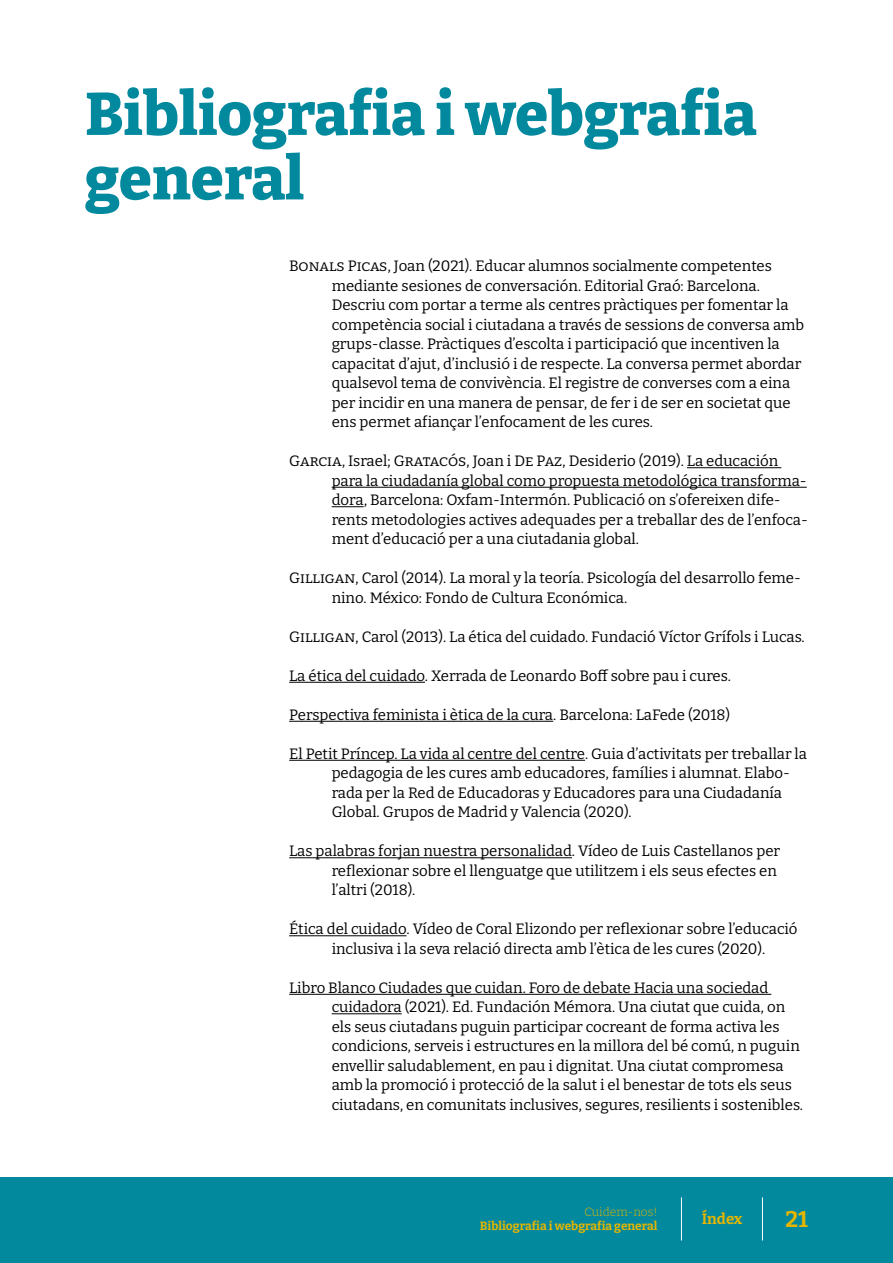
<style>
.page{position:relative;width:893px;height:1263px;background:#fff}
.page>*{position:absolute;margin:0;border:0;box-sizing:border-box;transform-origin:0 0}
.t1{font:800 60px/64.5px "Bitter";color:#02899e}
.t2{font:700 22.5px "Bitter";color:#e5b500}
.t3{font:15px/19.5px "Bitter";color:#000}
.t4{font:700 15px "Bitter";color:#e5b500}
.t5{font:700 12px "Bitter";color:#e5b500}
.t6{font:300 12px "Bitter";color:#e5b500}
</style>
<div class="page">
<hr style="left:687px;top:467px;width:94px;height:1px;background:#000">
<hr style="left:332px;top:487px;width:475px;height:1px;background:#000">
<hr style="left:332px;top:506px;width:32px;height:1px;background:#000">
<hr style="left:289px;top:682px;width:136px;height:1px;background:#000">
<hr style="left:289px;top:721px;width:264px;height:1px;background:#000">
<hr style="left:289px;top:760px;width:296px;height:1px;background:#000">
<hr style="left:289px;top:857px;width:283px;height:1px;background:#000">
<hr style="left:289px;top:935px;width:118px;height:1px;background:#000">
<hr style="left:289px;top:994px;width:482px;height:1px;background:#000">
<hr style="left:332px;top:1013px;width:70px;height:1px;background:#000">
<div style="left:0;top:1178px;width:893px;height:85px;background:#02899e"></div>
<hr style="left:681px;top:1197px;width:1px;height:43px;background:#fff">
<hr style="left:762px;top:1197px;width:1px;height:43px;background:#fff">
<h1 class="t1" style="left:85px;top:80px;width:673px">Bibliografia i webgrafia general</h1>
<p class="t3" style="left:332px;top:256px;width:474px;text-indent:-43px">Bonals Picas, Joan (2021). Educar alumnos socialmente competentes mediante sesiones de conversación. Editorial Graó: Barcelona.<br>Descriu com portar a terme als centres pràctiques per fomentar la competència social i ciutadana a través de sessions de conversa amb grups-classe. Pràctiques d’escolta i participació que incentiven la capacitat d’ajut, d’inclusió i de respecte. La conversa permet abordar qualsevol tema de convivència. El registre de converses com a eina per incidir en una manera de pensar, de fer i de ser en societat que ens permet afiançar l’enfocament de les cures.</p>
<p class="t3" style="left:332px;top:451px;width:478px;text-indent:-43px">Garcia, Israel; Gratacós, Joan i De Paz, Desiderio (2019). La educación para la ciudadanía global como propuesta metodológica transforma&shy;dora, Barcelona: Oxfam-Intermón. Publicació on s’ofereixen dife&shy;rents metodologies actives adequades per a treballar des de l’enfoca&shy;ment d’educació per a una ciutadania global.</p>
<p class="t3" style="left:332px;top:568px;width:471px;text-indent:-43px">Gilligan, Carol (2014). La moral y la teoría. Psicología del desarrollo feme&shy;nino. México: Fondo de Cultura Económica.</p>
<p class="t3" style="left:289px;top:626px;width:517px">Gilligan, Carol (2013). La ética del cuidado. Fundació Víctor Grífols i Lucas.</p>
<p class="t3" style="left:289px;top:665px;width:443px">La ética del cuidado. Xerrada de Leonardo Boff sobre pau i cures.</p>
<p class="t3" style="left:289px;top:704px;width:442px">Perspectiva feminista i ètica de la cura. Barcelona: LaFede (2018)</p>
<p class="t3" style="left:332px;top:743px;width:477px;text-indent:-43px">El Petit Príncep. La vida al centre del centre. Guia d’activitats per treballar la pedagogia de les cures amb educadores, famílies i alumnat. Elabo&shy;rada per la Red de Educadoras y Educadores para una Ciudadanía Global. Grupos de Madrid y Valencia (2020).</p>
<p class="t3" style="left:332px;top:841px;width:450px;text-indent:-43px">Las palabras forjan nuestra personalidad. Vídeo de Luis Castellanos per reflexionar sobre el llenguatge que utilitzem i els seus efectes en l’altri (2018).</p>
<p class="t3" style="left:332px;top:919px;width:467px;text-indent:-43px">Ética del cuidado. Vídeo de Coral Elizondo per reflexionar sobre l’educació inclusiva i la seva relació directa amb l’ètica de les cures (2020).</p>
<p class="t3" style="left:332px;top:977px;width:473px;text-indent:-43px">Libro Blanco Ciudades que cuidan. Foro de debate Hacia una sociedad cuidadora (2021). Ed. Fundación Mémora. Una ciutat que cuida, on els seus ciutadans puguin participar cocreant de forma activa les condicions, serveis i estructures en la millora del bé comú, n puguin envellir saludablement, en pau i dignitat. Una ciutat compromesa amb la promoció i protecció de la salut i el benestar de tots els seus ciutadans, en comunitats inclusives, segures, resilients i sostenibles.</p>
<p class="t6" style="left:584px;top:1204px;width:75px">Cuidem-nos!</p>
<p class="t5" style="left:480px;top:1218px;width:179px">Bibliografia i webgrafia general</p>
<p class="t4" style="left:702px;top:1209px;width:42px">Índex</p>
<h2 class="t2" style="left:785px;top:1205px;width:24px">21</h2>
</div>
